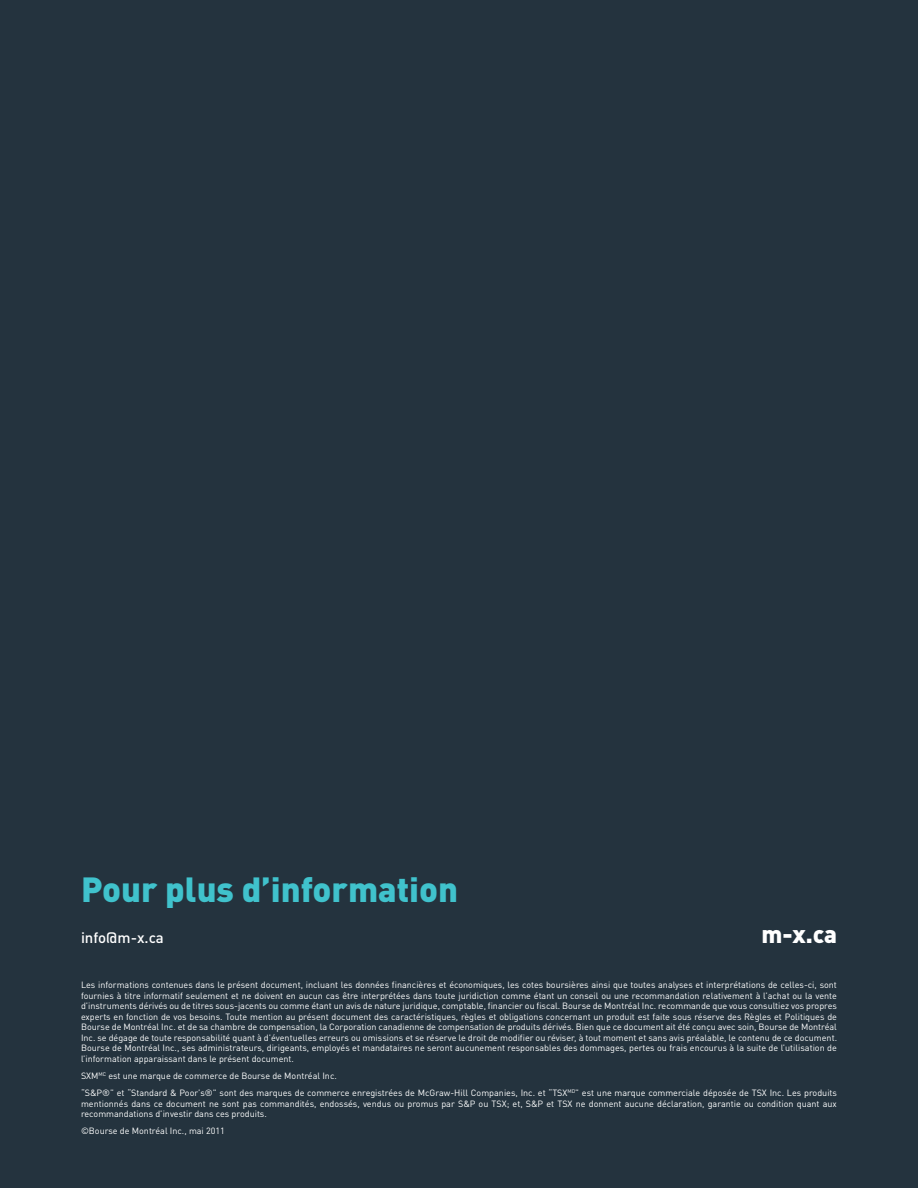
<style>
.page{position:relative;width:918px;height:1188px;background:#24333e}
.page>*{position:absolute;margin:0;border:0;box-sizing:border-box;transform-origin:0 0}
.t1{font:900 34.5px "DIN Pro";color:#40c2cc}
.t2{font:900 24px "DIN Pro";color:#fff}
.t3{font:500 15px "DIN Pro";letter-spacing:-.005em;color:#fff}
.t4{font:9px/10.5px "DIN Pro";color:#fff}
</style>
<div class="page">
<h1 class="t1" style="left:81px;top:862px;width:379px">Pour plus d’information</h1>
<h3 class="t3" style="left:81px;top:926px;width:84px">info@m-x.ca</h3>
<h2 class="t2" style="left:761px;top:915px;width:77px">m-x.ca</h2>
<p class="t4" style="left:81px;top:979px;width:758px;text-align:justify">Les informations contenues dans le présent document, incluant les données financières et économiques, les cotes boursières ainsi que toutes analyses et interprétations de celles-ci, sont fournies à titre informatif seulement et ne doivent en aucun cas être interprétées dans toute juridiction comme étant un conseil ou une recommandation relativement à l’achat ou la vente d’instruments dérivés ou de titres sous-jacents ou comme étant un avis de nature juridique, comptable, financier ou fiscal. Bourse de Montréal Inc. recommande que vous consultiez vos propres experts en fonction de vos besoins. Toute mention au présent document des caractéristiques, règles et obligations concernant un produit est faite sous réserve des Règles et Politiques de Bourse de Montréal Inc. et de sa chambre de compensation, la Corporation canadienne de compensation de produits dérivés. Bien que ce document ait été conçu avec soin, Bourse de Montréal Inc. se dégage de toute responsabilité quant à d’éventuelles erreurs ou omissions et se réserve le droit de modifier ou réviser, à tout moment et sans avis préalable, le contenu de ce document.<br>Bourse de Montréal Inc., ses administrateurs, dirigeants, employés et mandataires ne seront aucunement responsables des dommages, pertes ou frais encourus à la suite de l’utilisation de l’information apparaissant dans le présent document.</p>
<p class="t4" style="left:81px;top:1066px;width:758px;line-height:17.2px">SXM<sup>MC</sup> est une marque de commerce de Bourse de Montréal Inc.<br>“S&amp;P®” et “Standard &amp; Poor’s®” sont des marques de commerce enregistrées de McGraw-Hill Companies, Inc. et “TSX<sup>MD</sup>” est une marque commerciale déposée de TSX Inc. Les produits</p>
<p class="t4" style="left:81px;top:1098px;width:757px">mentionnés dans ce document ne sont pas commandités, endossés, vendus ou promus par S&amp;P ou TSX; et, S&amp;P et TSX ne donnent aucune déclaration, garantie ou condition quant aux recommandations d’investir dans ces produits.</p>
<p class="t4" style="left:81px;top:1125px;width:145px">©Bourse de Montréal Inc., mai 2011</p>
</div>
